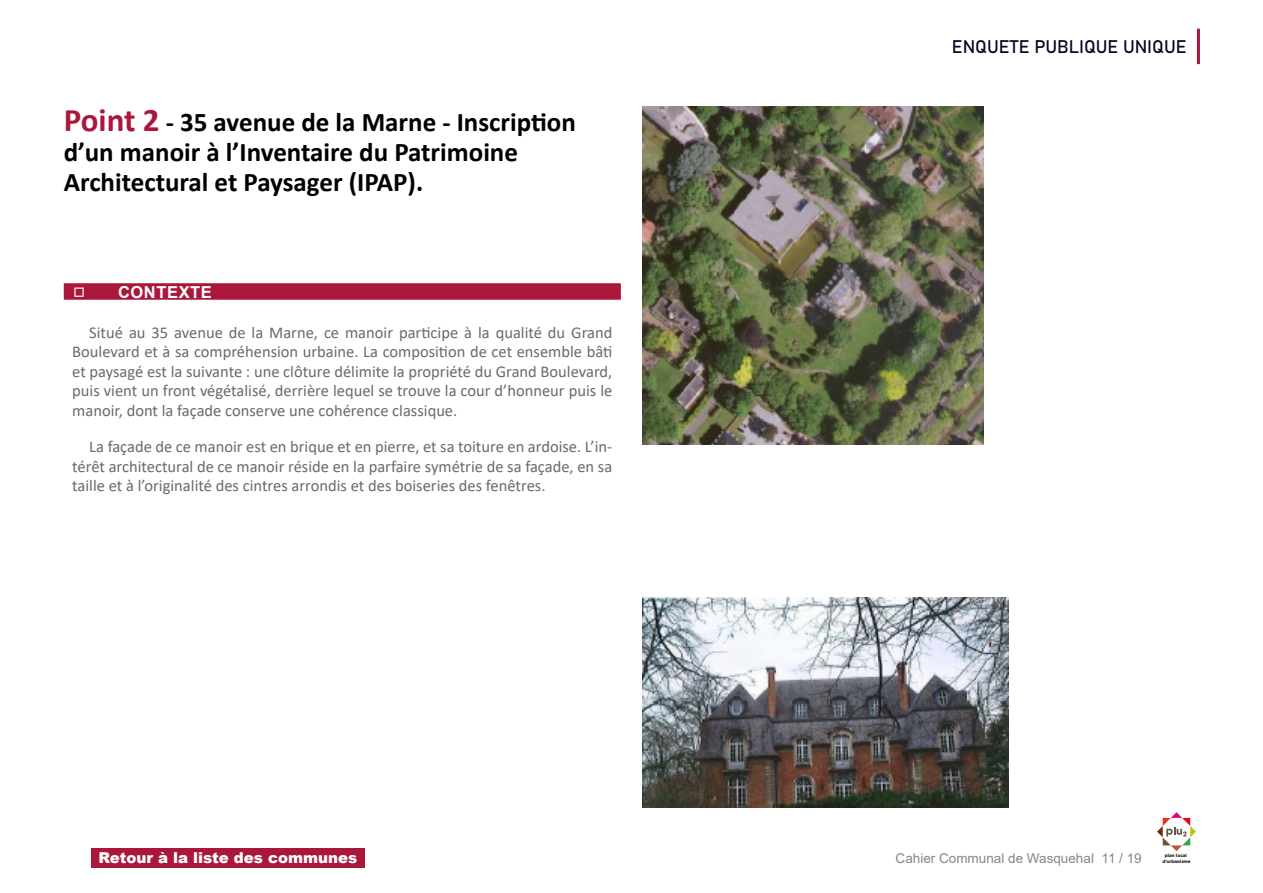
<style>
.page{position:relative;width:1263px;height:893px;background:#fff}
.page>*{position:absolute;margin:0;border:0;box-sizing:border-box;transform-origin:0 0}
.t1{font:700 27px/30px "Calibri";color:#000}
.t2{font:18px "Bahnschrift";color:#000521}
.t3{font:16.5px/19.5px "Calibri";color:#6a6a6a;text-align:justify}
.t4{font:700 16.5px "Arial";letter-spacing:.035em;color:#fff}
.t5{font:900 15px "Arial";color:#fff}
.t6{font:13.5px "Arial";color:#878787}
.t7{font:700 4.5px "Gotham";color:#000}
.s1{font-size:33px;color:#aa173b}
</style>
<div class="page">
<hr style="left:1197px;top:29px;width:3px;height:35px;background:#aa173b">
<svg style="left:1157px;top:812px;width:39px;height:39px"></svg>
<div style="left:91px;top:848px;width:274px;height:20px;background:#aa173b"></div>
<div style="left:64px;top:283px;width:557px;height:17px;background:#aa173b"></div>
<img style="left:642px;top:106px;width:341px;height:338px">
<img style="left:642px;top:598px;width:366px;height:210px">
<h1 class="t1" style="left:64px;top:107px;width:514px"><span class="s1">Point 2</span> - 35 avenue de la Marne - Inscription d’un manoir à l’Inventaire du Patrimoine<br>Architectural et Paysager (IPAP).</h1>
<p class="t4" style="left:73px;top:280px;width:141px">◻ CONTEXTE</p>
<p class="t3" style="left:72px;top:322px;width:542px;text-indent:17px">Situé au 35 avenue de la Marne, ce manoir participe à la qualité du Grand Boulevard et à sa compréhension urbaine. La composition de cet ensemble bâti et paysagé est la suivante : une clôture délimite la propriété du Grand Boulevard, puis vient un front végétalisé, derrière lequel se trouve la cour d’honneur puis le manoir, dont la façade conserve une cohérence classique.</p>
<p class="t3" style="left:72px;top:436px;width:541px;text-indent:17px">La façade de ce manoir est en brique et en pierre, et sa toiture en ardoise. L’in&shy;térêt architectural de ce manoir réside en la parfaire symétrie de sa façade, en sa taille et à l’originalité des cintres arrondis et des boiseries des fenêtres.</p>
<p class="t2" style="left:952px;top:33px;width:236px">ENQUETE PUBLIQUE UNIQUE</p>
<p class="t5" style="left:98px;top:847px;width:260px">Retour à la liste des communes</p>
<p class="t6" style="left:896px;top:849px;width:248px">Cahier Communal de Wasquehal 11 / 19</p>
<p class="t7" style="left:1162px;top:858px;width:30px">d’urbanisme</p>
<p class="t7" style="left:1165px;top:852px;width:24px">plan local</p>
</div>
